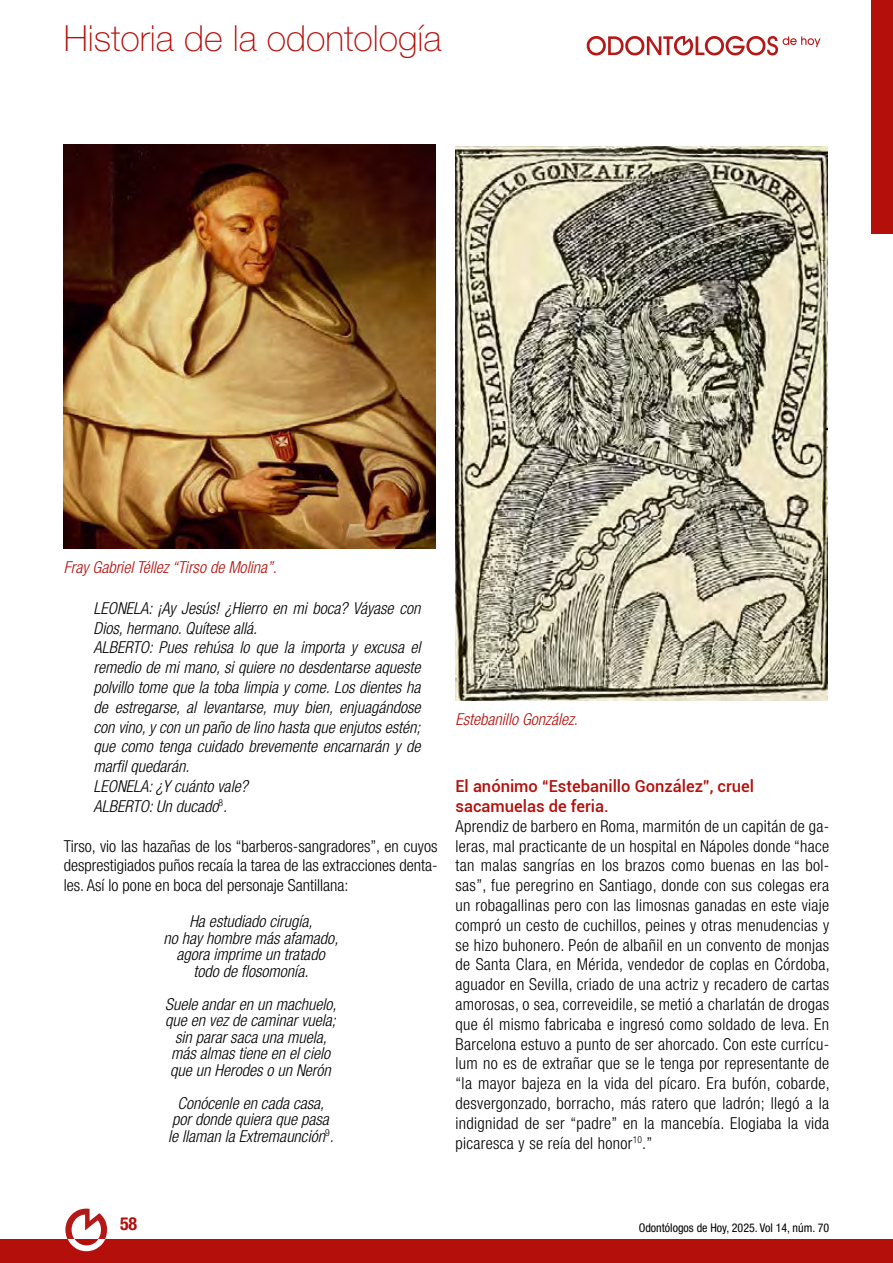
<style>
.page{position:relative;width:893px;height:1263px;background:#fff}
.page>*{position:absolute;margin:0;border:0;box-sizing:border-box;transform-origin:0 0}
.t1{font:100 36px "Helvetica Neue LT Std";color:#b40f0b}
.t2{font:700 condensed 18px "Helvetica Neue LT Std";color:#b40f0b}
.t3{font:300 condensed 16.5px/19.8px "Helvetica Neue LT Std";letter-spacing:.01em;color:#000;text-align:justify}
.t4{font:italic 300 condensed 16.5px/19.8px "Helvetica Neue LT Std";color:#000;text-align:center}
.t5{font:500 16.5px/19.8px "Roboto";color:#b40f0b}
.t6{font:italic 300 condensed 16.5px "Helvetica Neue LT Std";color:#b40f0b}
.t7{font:condensed 12px "Helvetica Neue LT Std";color:#000}
</style>
<div class="page">
<div style="left:872px;top:0;width:21px;height:233px;background:#b40f0b"></div>
<svg style="left:587px;top:36px;width:233px;height:19px"></svg>
<div style="left:0;top:1239px;width:893px;height:24px;background:#b40f0b"></div>
<svg style="left:65px;top:1208px;width:42px;height:43px"></svg>
<img style="left:64px;top:145px;width:372px;height:403px">
<img style="left:455px;top:147px;width:373px;height:553px">
<h1 class="t1" style="left:64px;top:18px;width:379px">Historia de la odontología</h1>
<p class="t6" style="left:64px;top:558px;width:215px">Fray Gabriel Téllez “Tirso de Molina”.</p>
<p class="t4" style="left:94px;top:598px;width:328px;text-align:left">LEONELA: ¡Ay Jesús! ¿Hierro en mi boca? Váyase con Dios, hermano. Quítese allá.<br>ALBERTO: Pues rehúsa lo que la importa y excusa el remedio de mi mano, si quiere no desdentarse aqueste polvillo tome que la toba limpia y come. Los dientes ha de estregarse, al levantarse, muy bien, enjuagándose con vino, y con un paño de lino hasta que enjutos estén; que como tenga cuidado brevemente encarnarán y de marfil quedarán.<br>LEONELA: ¿Y cuánto vale?<br>ALBERTO: Un ducado<sup>8</sup>.</p>
<p class="t3" style="left:64px;top:836px;width:375px">Tirso, vio las hazañas de los “barberos-sangradores”, en cuyos desprestigiados puños recaía la tarea de las extracciones denta&shy;les. Así lo pone en boca del personaje Santillana:</p>
<p class="t4" style="left:164px;top:914px;width:176px;line-height:16.5px">Ha estudiado cirugía,<br>no hay hombre más afamado, agora imprime un tratado todo de flosomonía.</p>
<p class="t4" style="left:165px;top:996px;width:173px;line-height:16.5px">Suele andar en un machuelo, que en vez de caminar vuela; sin parar saca una muela, más almas tiene en el cielo que un Herodes o un Nerón</p>
<p class="t4" style="left:168px;top:1095px;width:167px;line-height:16.5px">Conócenle en cada casa, por donde quiera que pasa le llaman la Extremaunción<sup>9</sup>.</p>
<p class="t6" style="left:455px;top:709px;width:124px">Estebanillo González.</p>
<p class="t5" style="left:455px;top:776px;width:300px">El anónimo “Estebanillo González”, cruel sacamuelas de feria.</p>
<p class="t3" style="left:455px;top:816px;width:376px">Aprendiz de barbero en Roma, marmitón de un capitán de ga&shy;leras, mal practicante de un hospital en Nápoles donde “hace tan malas sangrías en los brazos como buenas en las bol&shy;sas”, fue peregrino en Santiago, donde con sus colegas era un robagallinas pero con las limosnas ganadas en este viaje compró un cesto de cuchillos, peines y otras menudencias y se hizo buhonero. Peón de albañil en un convento de monjas de Santa Clara, en Mérida, vendedor de coplas en Córdoba, aguador en Sevilla, criado de una actriz y recadero de cartas amorosas, o sea, correveidile, se metió a charlatán de drogas que él mismo fabricaba e ingresó como soldado de leva. En Barcelona estuvo a punto de ser ahorcado. Con este currícu&shy;lum no es de extrañar que se le tenga por representante de “la mayor bajeza en la vida del pícaro. Era bufón, cobarde, desvergonzado, borracho, más ratero que ladrón; llegó a la indignidad de ser “padre” en la mancebía. Elogiaba la vida picaresca y se reía del honor<sup>10</sup>.”</p>
<p class="t2" style="left:120px;top:1213px;width:19px">58</p>
<p class="t7" style="left:639px;top:1221px;width:192px">Odontólogos de Hoy, 2025. Vol 14, núm. 70</p>
</div>
